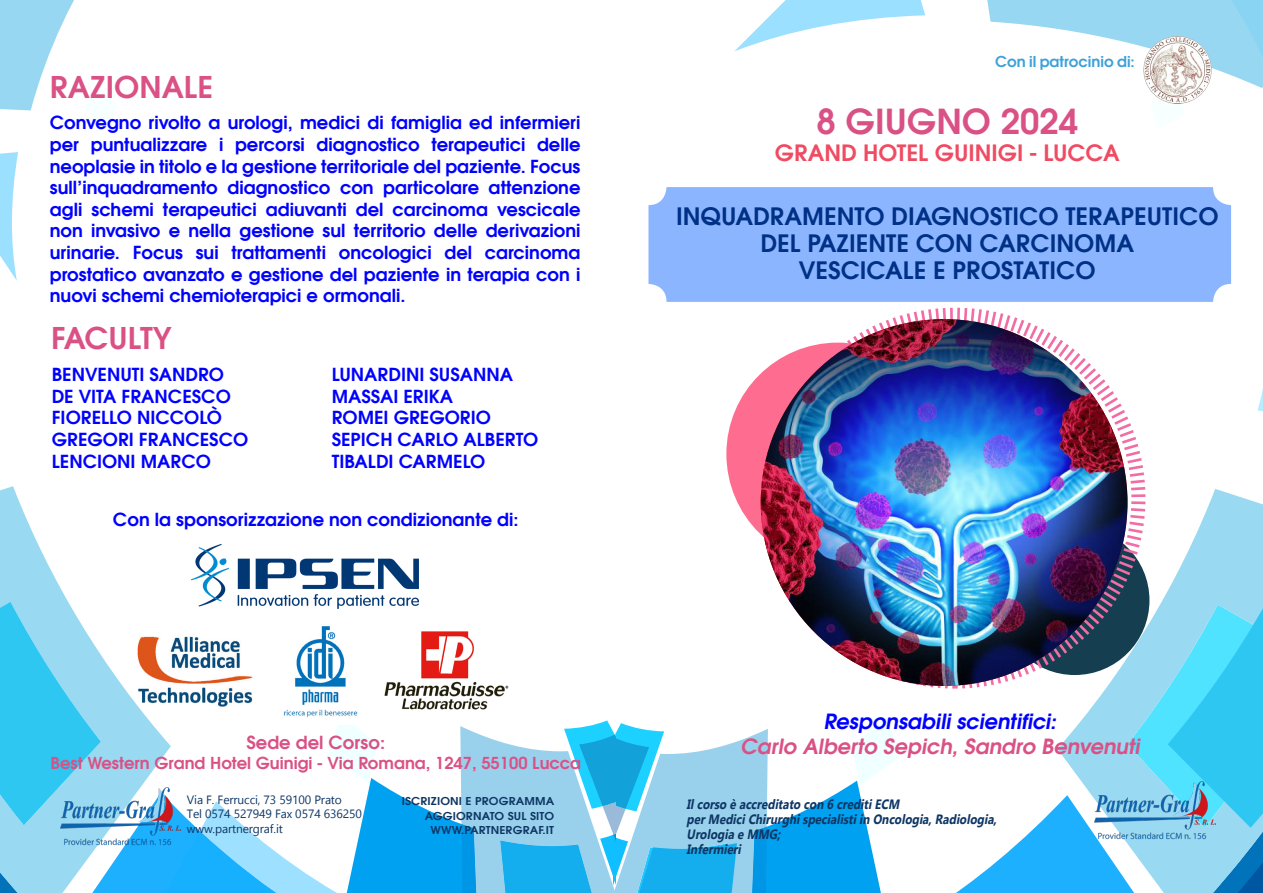
<style>
.page{position:relative;width:1263px;height:893px;background:#fff}
.page>*{position:absolute;margin:0;border:0;box-sizing:border-box;transform-origin:0 0}
.t1{font:700 34.5px "Evolventa";color:#da5185}
.t2{font:700 30px "Evolventa";color:#da5185}
.t3{font:700 30px "Evolventa";letter-spacing:-.02em;color:#da5185}
.t4{font:700 24px/27px "Evolventa";color:#003186;text-align:center}
.t5{font:700 22.5px "Evolventa";color:#ef4b62}
.t6{font:italic 700 21px/25.2px "Evolventa";color:#da5185;text-align:center}
.t7{font:700 18px/21.6px "Evolventa";color:#00f;text-align:justify}
.t8{font:700 18px "Evolventa";color:#da5185}
.t9{font:700 16.5px "Evolventa";color:#da5185}
.t10{font:700 15px "Evolventa";color:#3da1d9}
.Normale{font:italic 700 13.5px/15px "Gadugi";color:#0e3664;scale:.86 1}
.t11{font:12px "Gadugi";letter-spacing:-.01em;color:#0e3664}
.t12{font:700 10.95px/14.2px "Evolventa";letter-spacing:.01em;color:#0e3664;text-align:right;scale:1.06 1}
.s1{color:#d85184}
.s2{color:#00f}
</style>
<div class="page">
<svg style="left:0;top:152px;width:18px;height:129px"></svg>
<svg style="left:1257px;top:389px;width:6px;height:22px"></svg>
<svg style="left:1148px;top:489px;width:115px;height:116px;fill:#99d9f2"></svg>
<svg style="left:956px;top:605px;width:307px;height:288px"></svg>
<svg style="left:0;top:0;width:74px;height:111px"></svg>
<svg style="left:0;top:486px;width:68px;height:116px;fill:#99d9f2"></svg>
<svg style="left:0;top:602px;width:900px;height:291px"></svg>
<img style="left:1094px;top:781px;width:121px;height:60px">
<img style="left:60px;top:787px;width:121px;height:60px">
<svg style="left:987px;top:0;width:276px;height:88px"></svg>
<svg style="left:735px;top:0;width:190px;height:51px"></svg>
<div style="left:726px;top:343px;width:223px;height:222px;background:#fe6c90;border-radius:50%"></div>
<svg style="left:762px;top:307px;width:386px;height:384px"></svg>
<img style="left:761px;top:319px;width:366px;height:367px;border-radius:183px">
<div style="left:648px;top:187px;width:583px;height:115px;background:#8cb5ff;border-radius:18px"></div>
<img style="left:1140px;top:36px;width:74px;height:68px">
<img style="left:191px;top:545px;width:227px;height:64px">
<img style="left:272px;top:617px;width:94px;height:108px">
<img style="left:371px;top:622px;width:158px;height:94px">
<img style="left:129px;top:627px;width:128px;height:83px">
<p class="t2" style="left:50px;top:68px;width:165px">RAZIONALE</p>
<p class="t10" style="left:995px;top:52px;width:141px">Con il patrocinio di:</p>
<p class="t7" style="left:50px;top:112px;width:532px">Convegno rivolto a urologi, medici di famiglia ed infermieri per puntualizzare i percorsi diagnostico terapeutici delle neoplasie in titolo e la gestione territoriale del paziente. Focus sull’inquadramento diagnostico con particolare attenzione agli schemi terapeutici adiuvanti del carcinoma vescicale non invasivo e nella gestione sul territorio delle derivazioni urinarie. Focus sui trattamenti oncologici del carcinoma prostatico avanzato e gestione del paziente in terapia con i nuovi schemi chemioterapici e ormonali.</p>
<p class="t1" style="left:816px;top:100px;width:263px">8 <span class="s1">GIU</span>GNO 2024</p>
<p class="t5" style="left:775px;top:139px;width:346px">GRAND HOTEL GUINIGI - LUCCA</p>
<p class="t4" style="left:676px;top:203px;width:544px">INQUADRAMENTO DIAGNOSTICO TERAPEUTICO<br>DEL PAZIENTE CON CARCINOMA<br>VESCICALE E PROSTATICO</p>
<p class="t3" style="left:51px;top:319px;width:122px">FACULTY</p>
<p class="t7" style="left:52px;top:364px;width:174px">BENVENUTI SANDRO</p>
<p class="t7" style="left:52px;top:385px;width:181px">DE VITA FRANCESCO</p>
<p class="t7" style="left:52px;top:407px;width:172px">FIORELLO NICCOLÒ</p>
<p class="t7" style="left:52px;top:428px;width:198px">GREGORI FRANCESCO</p>
<p class="t7" style="left:52px;top:450px;width:161px">LENCIONI MARCO</p>
<p class="t7" style="left:332px;top:364px;width:183px">LUNARDINI SUSANNA</p>
<p class="t7" style="left:332px;top:385px;width:123px">MASSAI ERIKA</p>
<p class="t7" style="left:332px;top:407px;width:161px">ROMEI GREGORIO</p>
<p class="t7" style="left:332px;top:428px;width:208px">SEPICH CARLO ALBERTO</p>
<p class="t7" style="left:332px;top:450px;width:155px">TIBALDI CARMELO</p>
<p class="t7" style="left:113px;top:509px;width:407px">Con la sponsorizzazione non condizionante di:</p>
<p class="t8" style="left:246px;top:731px;width:140px">Sede del Corso:</p>
<p class="t9" style="left:50px;top:752px;width:532px">Best Western Grand Hotel Guinigi - Via Romana, 1247, 55100 Lucca</p>
<p class="t11" style="left:187px;top:792px;width:157px">Via F. Ferrucci, 73 59100 Prato</p>
<p class="t11" style="left:187px;top:807px;width:177px">Tel 0574 527949 Fax 0574 636250</p>
<p class="t11" style="left:187px;top:821px;width:97px">www.partnergraf.it</p>
<p class="t12" style="left:402px;top:794px;width:145px">ISCRIZIONI E PROGRAMMA<br>AGGIORNATO SUL SITO</p>
<p class="t12" style="left:431px;top:823px;width:118px">WWW.PARTNERGRAF.IT</p>
<p class="t6" style="left:740px;top:708px;width:405px"><span class="s2">Responsabili scientifici:<br></span>Carlo Alberto Sepich, Sandro Benvenuti</p>
<p class="Normale" style="left:687px;top:797px;width:365px">Ilcorso è accreditato con 6 creditiECM perMediciChirurghispecialistiin Oncologia,Radiologia,<br>Urologia e MMG;<br>Infermieri</p>
</div>
